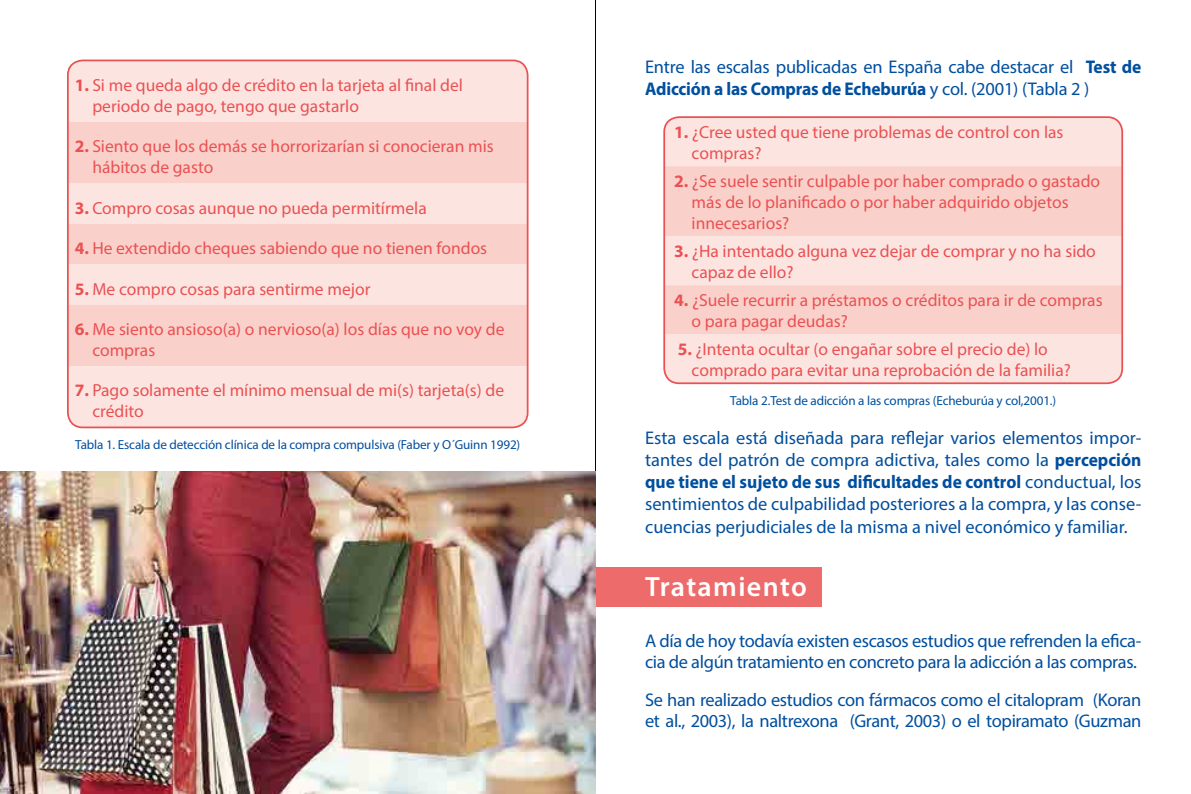
<style>
.page{position:relative;width:1191px;height:794px;background:#fff}
.page>*{position:absolute;margin:0;border:0;box-sizing:border-box;transform-origin:0 0}
.t1{font:600 28px "Myriad Pro";letter-spacing:.045em;color:#fff}
.t2{font:18.38px/22.1px "Myriad Pro";letter-spacing:-.02em;color:#004f9f}
.t3{font:17.5px/21px "Myriad Pro";color:#ea5153}
.t4{font:13.12px "Myriad Pro";letter-spacing:-.01em;color:#004f9f}
.s1{font-weight:700}
</style>
<div class="page">
<hr style="left:595px;top:0;width:1px;height:794px;background:#000">
<div style="left:595px;top:567px;width:227px;height:39px;background:#ed6b6a"></div>
<div style="left:68px;top:60px;width:459px;height:367px;background:#fce5e1"></div>
<svg style="left:70px;top:122px;width:455px;height:244px;background:#fad7d1"></svg>
<div style="left:67px;top:60px;width:461px;height:368px;border:2px solid #ea5153;border-radius:15px"></div>
<div style="left:665px;top:118px;width:457px;height:265px;background:#fce5e1"></div>
<svg style="left:666px;top:166px;width:454px;height:168px;background:#fad6d0"></svg>
<div style="left:663px;top:116px;width:460px;height:268px;border:2px solid #ea5153;border-radius:15px"></div>
<img style="left:0;top:471px;width:595px;height:323px">
<p class="t3" style="left:92px;top:74px;width:372px;text-indent:-18px"><span class="s1">1.</span> Si me queda algo de crédito en la tarjeta al final del periodo de pago, tengo que gastarlo</p>
<p class="t3" style="left:92px;top:136px;width:403px;text-indent:-18px"><span class="s1">2.</span> Siento que los demás se horrorizarían si conocieran mis hábitos de gasto</p>
<p class="t3" style="left:75px;top:197px;width:353px"><span class="s1">3.</span> Compro cosas aunque no pueda permitírmela</p>
<p class="t3" style="left:75px;top:237px;width:414px"><span class="s1">4.</span> He extendido cheques sabiendo que no tienen fondos</p>
<p class="t3" style="left:75px;top:278px;width:297px"><span class="s1">5.</span> Me compro cosas para sentirme mejor</p>
<p class="t3" style="left:92px;top:318px;width:413px;text-indent:-18px"><span class="s1">6.</span> Me siento ansioso(a) o nervioso(a) los días que no voy de compras</p>
<p class="t3" style="left:92px;top:380px;width:413px;text-indent:-18px"><span class="s1">7.</span> Pago solamente el mínimo mensual de mi(s) tarjeta(s) de crédito</p>
<p class="t4" style="left:75px;top:437px;width:447px">Tabla 1. Escala de detección clínica de la compra compulsiva (Faber y O´Guinn 1992)</p>
<p class="t2" style="left:645px;top:56px;width:498px">Entre las escalas publicadas en España cabe destacar el <span class="s1">Test de<br>Adicción a las Compras de Echeburúa</span> y col. (2001) (Tabla 2 )</p>
<p class="t3" style="left:691px;top:121px;width:373px;text-indent:-18px"><span class="s1">1.</span> ¿Cree usted que tiene problemas de control con las compras?</p>
<p class="t3" style="left:691px;top:170px;width:410px;text-indent:-18px"><span class="s1">2.</span> ¿Se suele sentir culpable por haber comprado o gastado más de lo planificado o por haber adquirido objetos innecesarios?</p>
<p class="t3" style="left:691px;top:240px;width:406px;text-indent:-18px"><span class="s1">3.</span> ¿Ha intentado alguna vez dejar de comprar y no ha sido capaz de ello?</p>
<p class="t3" style="left:691px;top:289px;width:412px;text-indent:-18px"><span class="s1">4.</span> ¿Suele recurrir a préstamos o créditos para ir de compras o para pagar deudas?</p>
<p class="t3" style="left:691px;top:338px;width:381px;text-indent:-14px"><span class="s1">5.</span> ¿Intenta ocultar (o engañar sobre el precio de) lo comprado para evitar una reprobación de la familia?</p>
<p class="t4" style="left:730px;top:392px;width:327px">Tabla 2.Test de adicción a las compras (Echeburúa y col,2001.)</p>
<p class="t2" style="left:645px;top:427px;width:498px;text-align:justify">Esta escala está diseñada para reflejar varios elementos impor&shy;tantes del patrón de compra adictiva, tales como la <span class="s1">percepción que tiene el sujeto de sus dificultades de control</span> conductual, los sentimientos de culpabilidad posteriores a la compra, y las conse&shy;cuencias perjudiciales de la misma a nivel económico y familiar.</p>
<h1 class="t1" style="left:645px;top:568px;width:163px">Tratamiento</h1>
<p class="t2" style="left:645px;top:630px;width:498px;line-height:21px">A día de hoy todavía existen escasos estudios que refrenden la efica&shy;cia de algún tratamiento en concreto para la adicción a las compras.</p>
<p class="t2" style="left:645px;top:689px;width:498px;line-height:21px">Se han realizado estudios con fármacos como el citalopram (Koran et al., 2003), la naltrexona (Grant, 2003) o el topiramato (Guzman</p>
</div>
